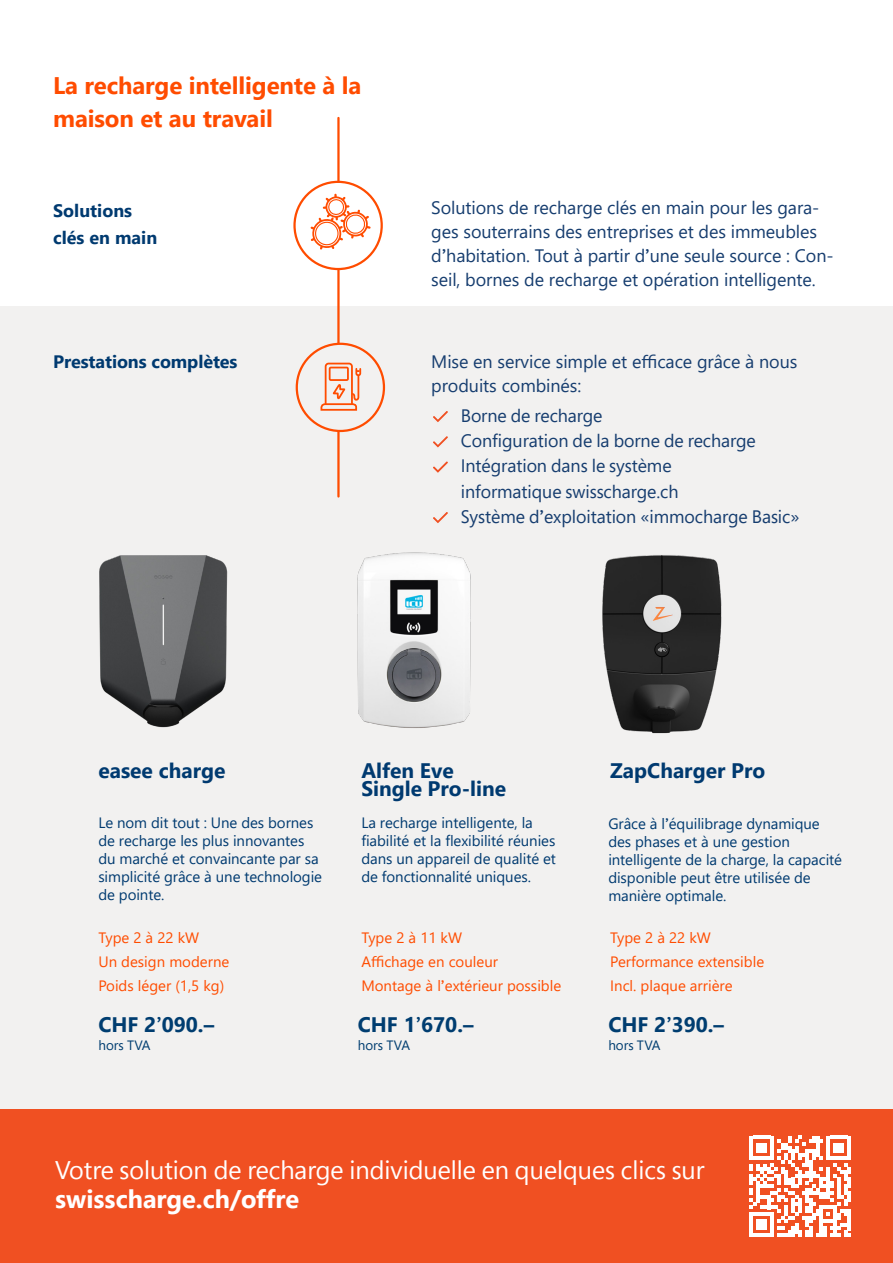
<style>
.page{position:relative;width:893px;height:1263px;background:#fff}
.page>*{position:absolute;margin:0;border:0;box-sizing:border-box;transform-origin:0 0}
.Fliesstext_klein{font:25.5px/28.5px "Segoe Pro Display";color:#fff}
.t1{font:700 24px/33px "Segoe UI";letter-spacing:-.005em;color:#ff4c00}
.t2{font:700 21px "Segoe UI";color:#003a70}
.Paragraph_Style_1{font:700 21px "Segoe UI";color:#003d70}
.Titel{font:18px/24px "Segoe UI";letter-spacing:-.005em;color:#163d6f}
.Fliesstext_klein-2{font:18px "Segoe Pro";letter-spacing:-.005em;color:#163d6f}
.t3{font:700 18px "Segoe UI";letter-spacing:-.005em;color:#003a70}
.t4{font:15px/18px "Segoe UI";letter-spacing:-.005em;color:#003a70}
.Paragraph_Style_1-2{font:15px "Segoe UI";color:#ff4c00}
.Paragraph_Style_1-3{font:13.5px "Segoe Pro";color:#003d70}
.s1{font-family:"Segoe Pro";font-weight:600}
.s2{font-weight:600}
.s3{font-weight:700}
</style>
<div class="page">
<div style="left:0;top:306px;width:893px;height:804px;background:#f2f1f0"></div>
<div style="left:0;top:1110px;width:893px;height:153px;background:#f05022"></div>
<hr style="left:337px;top:118px;width:3px;height:378px;background:#ff4c00">
<div style="left:295px;top:182px;width:87px;height:87px;background:#fff;border-radius:50%"></div>
<div style="left:293px;top:181px;width:90px;height:89px;border:2px solid #ff4c00;border-radius:50%"></div>
<div style="left:297px;top:344px;width:87px;height:87px;background:#f2f1f0;border-radius:50%"></div>
<div style="left:296px;top:343px;width:89px;height:89px;border:2px solid #ff4c00;border-radius:50%"></div>
<div style="left:325px;top:363px;width:28px;height:45px;border:2px solid #ff4c00;border-radius:3px"></div>
<svg style="left:320px;top:367px;width:42px;height:44px"></svg>
<svg style="left:309px;top:192px;width:63px;height:58px"></svg>
<svg style="left:749px;top:1136px;width:102px;height:101px"></svg>
<img style="left:602px;top:555px;width:120px;height:179px">
<img style="left:99px;top:555px;width:129px;height:173px">
<img style="left:324px;top:389px;width:147px;height:339px">
<p class="t1" style="left:53px;top:67px;width:310px">La recharge intelligente à la maison et au travail</p>
<p class="t3" style="left:53px;top:193px;width:81px">Solutions</p>
<p class="t3" style="left:53px;top:220px;width:106px">clés en main</p>
<p class="t3" style="left:53px;top:344px;width:186px">Prestations complètes</p>
<p class="Titel" style="left:431px;top:194px;width:404px">Solutions de recharge clés en main pour les gara&shy;ges souterrains des entreprises et des immeubles d<span class="s1">’</span>habitation. Tout à partir d<span class="s1">’</span>une seule source : Con&shy;seil, bornes de recharge et opération intelligente.</p>
<p class="Titel" style="left:431px;top:348px;width:368px">Mise en service simple et efficace grâce à nous produits combinés:</p>
<p class="Fliesstext_klein-2" style="left:461px;top:403px;width:143px">Borne de recharge</p>
<p class="Fliesstext_klein-2" style="left:461px;top:428px;width:296px">Configuration de la borne de recharge</p>
<p class="Fliesstext_klein-2" style="left:461px;top:454px;width:212px">Intégration dans le système</p>
<p class="Fliesstext_klein-2" style="left:461px;top:479px;width:219px">informatique swisscharge.ch</p>
<p class="Fliesstext_klein-2" style="left:461px;top:504px;width:340px">Système d<span class="s2">’</span>exploitation «immocharge Basic»</p>
<p class="t2" style="left:98px;top:751px;width:129px">easee charge</p>
<p class="t2" style="left:361px;top:751px;width:94px">Alfen Eve</p>
<p class="t2" style="left:610px;top:751px;width:156px">ZapCharger Pro</p>
<p class="t2" style="left:361px;top:769px;width:146px">Single Pro-line</p>
<p class="t4" style="left:98px;top:813px;width:225px">Le nom dit tout : Une des bornes de recharge les plus innovantes du marché et convaincante par sa simplicité grâce à une technologie de pointe.</p>
<p class="t4" style="left:361px;top:813px;width:196px">La recharge intelligente, la fiabilité et la flexibilité réunies dans un appareil de qualité et de fonctionnalité uniques.</p>
<p class="t4" style="left:608px;top:813px;width:235px">Grâce à l<span class="s1">’</span>équilibrage dynamique des phases et à une gestion intelligente de la charge, la capacité disponible peut être utilisée de manière optimale.</p>
<p class="Paragraph_Style_1-2" style="left:98px;top:924px;width:102px">Type 2 à 22 kW</p>
<p class="Paragraph_Style_1-2" style="left:98px;top:948px;width:132px">Un design moderne</p>
<p class="Paragraph_Style_1-2" style="left:98px;top:972px;width:127px">Poids léger (1,5 kg)</p>
<p class="Paragraph_Style_1" style="left:98px;top:1004px;width:117px">CHF 2<span class="s1">’</span>090.–</p>
<p class="Paragraph_Style_1-3" style="left:98px;top:1036px;width:54px">hors TVA</p>
<p class="Paragraph_Style_1-2" style="left:361px;top:924px;width:102px">Type 2 à 11 kW</p>
<p class="Paragraph_Style_1-2" style="left:361px;top:948px;width:138px">Affichage en couleur</p>
<p class="Paragraph_Style_1-2" style="left:361px;top:972px;width:201px">Montage à l<span class="s1">’</span>extérieur possible</p>
<p class="Paragraph_Style_1" style="left:358px;top:1004px;width:117px">CHF 1<span class="s1">’</span>670.–</p>
<p class="Paragraph_Style_1-3" style="left:358px;top:1036px;width:54px">hors TVA</p>
<p class="Paragraph_Style_1-2" style="left:610px;top:924px;width:102px">Type 2 à 22 kW</p>
<p class="Paragraph_Style_1-2" style="left:610px;top:948px;width:155px">Performance extensible</p>
<p class="Paragraph_Style_1-2" style="left:610px;top:972px;width:124px">Incl. plaque arrière</p>
<p class="Paragraph_Style_1" style="left:608px;top:1004px;width:117px">CHF 2<span class="s1">’</span>390.–</p>
<p class="Paragraph_Style_1-3" style="left:608px;top:1036px;width:54px">hors TVA</p>
<p class="Fliesstext_klein" style="left:55px;top:1155px;width:651px">Votre solution de recharge individuelle en quelques clics sur <span class="s3">swisscharge.ch/offre</span></p>
</div>
